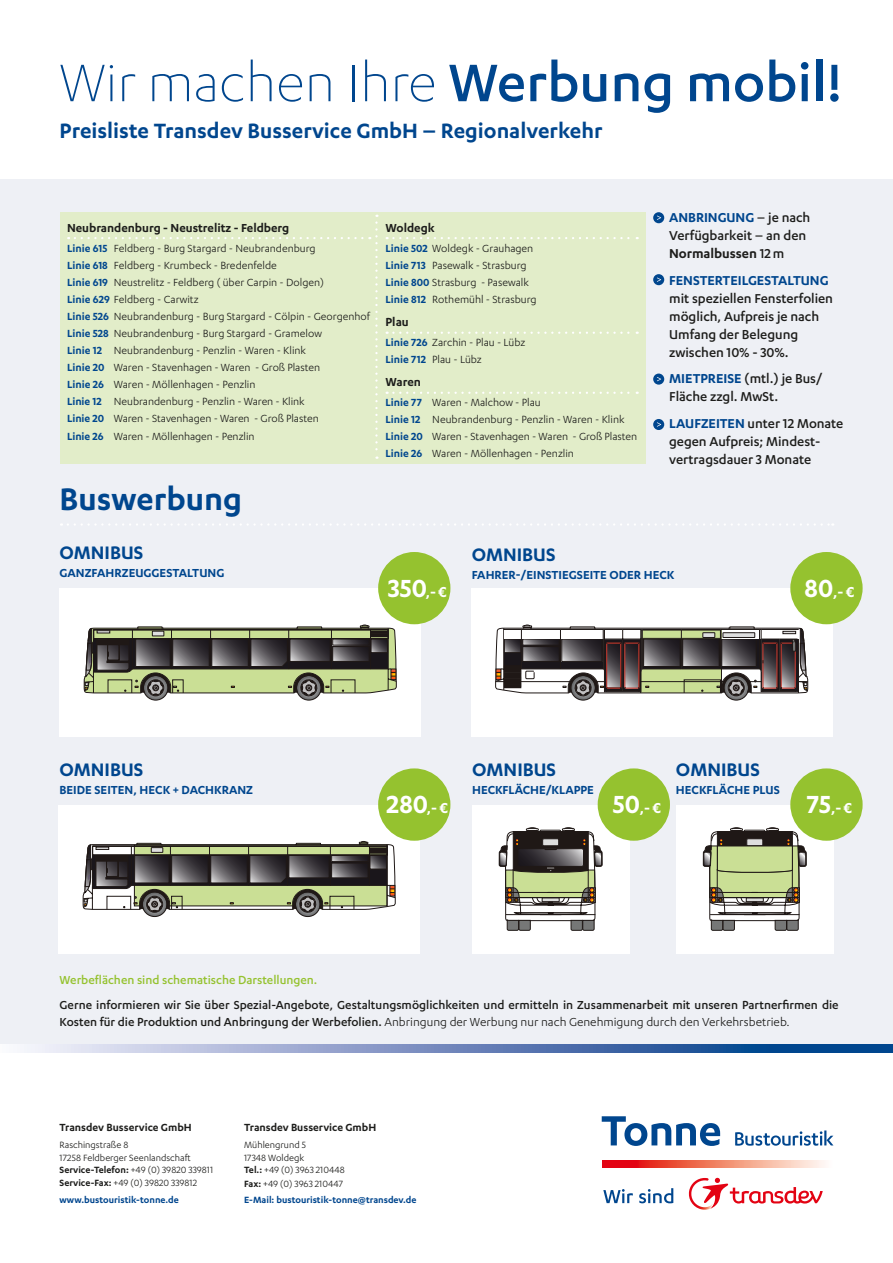
<style>
.page{position:relative;width:893px;height:1263px;background:#fff}
.page>*{position:absolute;margin:0;border:0;box-sizing:border-box;transform-origin:0 0}
.t1{font:300 61.35px "Karbon";color:#00468e}
.t2{font:600 36px "Karbon";color:#00468e}
.t3{font:600 28.8px "Karbon";color:#fff}
.t4{font:600 24px "Karbon";color:#00468e}
.t5{font:600 21px "Karbon";color:#00468e}
.t6{font:600 16.8px "Karbon";color:#fff}
.t7{font:500 15px/18px "Karbon";letter-spacing:-.005em;color:#1d1d1b}
.t8{font:600 15px "Karbon";letter-spacing:-.005em;color:#00468e}
.t9{font:500 13.5px/16.5px "Karbon";color:#1d1d1b}
.t10{font:600 13.5px "Karbon";color:#00468e}
.t11{font:600 13.5px "Karbon";letter-spacing:-.005em;color:#1d1d1b}
.t12{font:500 13.5px "Karbon";color:#95c22f}
.t13{font:12px/17px "Karbon";color:#1d1d1b}
.t14{font:600 12px "Karbon";color:#1d1d1b}
.t15{font:10.5px/12.6px "Karbon";color:#1d1d1b}
.t16{font:600 10.5px "Karbon";color:#00468e}
.s1{font-weight:500}
.s2{font-weight:600;color:#00468e}
.s3{font-weight:600}
.s4{font-size:16.8px}
.s5{font-size:28.8px}
.s6{font-weight:400}
</style>
<div class="page">
<div style="left:0;top:179px;width:893px;height:873px;background:#eef0f5"></div>
<svg style="left:603px;top:1161px;width:222px;height:6px"></svg>
<svg style="left:603px;top:1189px;width:30px;height:14px"></svg>
<svg style="left:639px;top:1188px;width:34px;height:15px"></svg>
<svg style="left:715px;top:1177px;width:108px;height:29px"></svg>
<img style="left:688px;top:1178px;width:27px;height:32px">
<svg style="left:602px;top:1116px;width:118px;height:30px"></svg>
<svg style="left:735px;top:1130px;width:98px;height:16px"></svg>
<svg style="left:0;top:1044px;width:893px;height:8px;background:#718dbd"></svg>
<div style="left:58px;top:804px;width:362px;height:149px;background:#fff"></div>
<svg style="left:142px;top:892px;width:25px;height:24px"></svg>
<div style="left:142px;top:892px;width:25px;height:25px;border:1px solid #1f1816;border-radius:50%"></div>
<svg style="left:295px;top:892px;width:25px;height:24px"></svg>
<div style="left:295px;top:892px;width:25px;height:25px;border:1px solid #1f1816;border-radius:50%"></div>
<svg style="left:83px;top:841px;width:312px;height:72px;background:#828573"></svg>
<hr style="left:151px;top:848px;width:12px;height:4px;background:#dedede">
<div style="left:151px;top:847px;width:12px;height:5px;border:1px solid #1f1816"></div>
<div style="left:378px;top:768px;width:72px;height:73px;background:#95c22f;border-radius:50%"></div>
<div style="left:60px;top:588px;width:361px;height:149px;background:#fff"></div>
<svg style="left:143px;top:675px;width:25px;height:25px"></svg>
<div style="left:143px;top:675px;width:25px;height:25px;border:1px solid #1f1816;border-radius:50%"></div>
<svg style="left:296px;top:675px;width:25px;height:25px"></svg>
<div style="left:296px;top:675px;width:25px;height:25px;border:1px solid #1f1816;border-radius:50%"></div>
<svg style="left:84px;top:625px;width:312px;height:72px;background:#80856c"></svg>
<div style="left:152px;top:631px;width:12px;height:5px;background:#dedede"></div>
<div style="left:152px;top:631px;width:12px;height:5px;border:1px solid #1f1816"></div>
<div style="left:378px;top:552px;width:72px;height:72px;background:#95c22f;border-radius:50%"></div>
<div style="left:472px;top:588px;width:361px;height:149px;background:#fff"></div>
<svg style="left:724px;top:675px;width:24px;height:25px"></svg>
<div style="left:724px;top:675px;width:25px;height:25px;border:1px solid #1f1816;border-radius:50%"></div>
<svg style="left:571px;top:675px;width:24px;height:25px"></svg>
<div style="left:571px;top:675px;width:24px;height:25px;border:1px solid #1f1816;border-radius:50%"></div>
<svg style="left:495px;top:625px;width:313px;height:72px"></svg>
<div style="left:790px;top:552px;width:73px;height:72px;background:#95c22f;border-radius:50%"></div>
<div style="left:472px;top:804px;width:157px;height:149px;background:#fff"></div>
<svg style="left:499px;top:827px;width:103px;height:103px"></svg>
<div style="left:676px;top:804px;width:157px;height:149px;background:#fff"></div>
<svg style="left:703px;top:827px;width:103px;height:103px"></svg>
<div style="left:790px;top:768px;width:73px;height:73px;background:#95c22f;border-radius:50%"></div>
<div style="left:598px;top:768px;width:72px;height:73px;background:#95c22f;border-radius:50%"></div>
<div style="left:60px;top:212px;width:585px;height:252px;background:#e2edc9"></div>
<svg style="left:653px;top:212px;width:11px;height:11px"></svg>
<svg style="left:653px;top:274px;width:11px;height:11px"></svg>
<svg style="left:653px;top:374px;width:11px;height:11px"></svg>
<div style="left:653px;top:419px;width:11px;height:11px;background:#00468e;border-radius:50%"></div>
<svg style="left:657px;top:422px;width:4px;height:5px"></svg>
<svg style="left:68px;top:524px;width:765px;height:2px"></svg>
<svg style="left:387px;top:392px;width:251px;height:2px"></svg>
<svg style="left:387px;top:332px;width:251px;height:2px"></svg>
<svg style="left:387px;top:237px;width:251px;height:2px"></svg>
<svg style="left:75px;top:223px;width:303px;height:236px"></svg>
<h1 class="t1" style="left:60px;top:49px;width:784px">Wir machen Ihre <span class="s1">Werbung mobil!</span></h1>
<h3 class="t4" style="left:60px;top:117px;width:545px">Preisliste Transdev Busservice GmbH – Regionalverkehr</h3>
<p class="t11" style="left:67px;top:220px;width:224px">Neubrandenburg - Neustrelitz - Feldberg</p>
<p class="t13" style="left:67px;top:240px;width:304px"><span class="s2">Linie 615</span> Feldberg - Burg Stargard - Neubrandenburg<br><span class="s2">Linie 618</span> Feldberg - Krumbeck - Bredenfelde<br><span class="s2">Linie 619</span> Neustrelitz - Feldberg ( über Carpin - Dolgen)<br><span class="s2">Linie 629</span> Feldberg - Carwitz<br><span class="s2">Linie 526</span> Neubrandenburg - Burg Stargard - Cölpin - Georgenhof <span class="s2">Linie 528</span> Neubrandenburg - Burg Stargard - Gramelow<br><span class="s2">Linie 12</span> Neubrandenburg - Penzlin - Waren - Klink<br><span class="s2">Linie 20</span> Waren - Stavenhagen - Waren - Groß Plasten<br><span class="s2">Linie 26</span> Waren - Möllenhagen - Penzlin<br><span class="s2">Linie 12</span> Neubrandenburg - Penzlin - Waren - Klink<br><span class="s2">Linie 20</span> Waren - Stavenhagen - Waren - Groß Plasten<br><span class="s2">Linie 26</span> Waren - Möllenhagen - Penzlin</p>
<h2 class="t2" style="left:60px;top:479px;width:184px">Buswerbung</h2>
<h3 class="t5" style="left:60px;top:541px;width:84px">Omnibus</h3>
<p class="t10" style="left:60px;top:565px;width:93px">Ganzfahrzeuggest</p>
<p class="t10" style="left:179px;top:565px;width:46px">altung</p>
<p class="t11" style="left:385px;top:220px;width:51px">Woldegk</p>
<p class="t13" style="left:385px;top:240px;width:153px"><span class="s2">Linie 502</span> Woldegk - Grauhagen<br><span class="s2">Linie 713</span> Pasewalk - Strasburg<br><span class="s2">Linie 800</span> Strasburg - Pasewalk<br><span class="s2">Linie 812</span> Rothemühl - Strasburg</p>
<p class="t11" style="left:385px;top:314px;width:25px">Plau</p>
<p class="t13" style="left:385px;top:334px;width:141px"><span class="s2">Linie 726</span> Zarchin - Plau - Lübz<br><span class="s2">Linie 712</span> Plau - Lübz</p>
<p class="t11" style="left:385px;top:374px;width:37px">Waren</p>
<p class="t13" style="left:385px;top:394px;width:253px"><span class="s2">Linie 77</span> Waren - Malchow - Plau<br><span class="s2">Linie 12</span> Neubrandenburg - Penzlin - Waren - Klink <span class="s2">Linie 20</span> Waren - Stavenhagen - Waren - Groß Plasten <span class="s2">Linie 26</span> Waren - Möllenhagen - Penzlin</p>
<p class="t7" style="left:669px;top:208px;width:143px"><span class="s2">Anbringung</span> – je nach<br>Verfügbarkeit – an den<br><span class="s3">Normalbussen</span> 12 m</p>
<p class="t8" style="left:669px;top:272px;width:33px">Fensterte</p>
<p class="t8" style="left:738px;top:272px;width:19px">ilgest</p>
<p class="t8" style="left:778px;top:272px;width:51px">altung</p>
<p class="t7" style="left:669px;top:289px;width:165px">mit speziellen Fensterfolien möglich, Aufpreis je nach<br>Umfang der Belegung zwischen 10% - 30%.</p>
<p class="t8" style="left:669px;top:370px;width:25px">Mietpre</p>
<p class="t7" style="left:669px;top:369px;width:155px;text-indent:54px"><span class="s2">ise</span> (mtl.) je Bus/<br>Fläche zzgl. MwSt.</p>
<p class="t7" style="left:669px;top:414px;width:176px"><span class="s2">Laufzeiten</span> unter 12 Monate gegen Aufpreis; Mindest&shy;vertragsdauer 3 Monate</p>
<h3 class="t3" style="left:388px;top:572px;width:61px">350<span class="s4">,- €</span></h3>
<h3 class="t5" style="left:472px;top:542px;width:84px">Omnibus</h3>
<p class="t10" style="left:472px;top:567px;width:23px">Fahrer</p>
<p class="t10" style="left:516px;top:567px;width:54px">-/Einstiegse</p>
<p class="t10" style="left:590px;top:567px;width:86px">ite oder Heck</p>
<h3 class="t6" style="left:805px;top:582px;width:51px"><span class="s5">80</span>,- €</h3>
<h3 class="t5" style="left:60px;top:758px;width:84px">Omnibus</h3>
<p class="t10" style="left:60px;top:783px;width:195px">beide Seiten, Heck + Dachkranz</p>
<h3 class="t3" style="left:387px;top:788px;width:63px">280<span class="s4">,- €</span></h3>
<h3 class="t5" style="left:472px;top:757px;width:84px">Omnibus</h3>
<p class="t10" style="left:472px;top:782px;width:109px">Heckfläche/Klappe</p>
<h3 class="t5" style="left:676px;top:757px;width:84px">Omnibus</h3>
<p class="t10" style="left:676px;top:782px;width:105px">Heckfläche Plus</p>
<h3 class="t6" style="left:613px;top:798px;width:50px"><span class="s5">50</span>,- €</h3>
<h3 class="t6" style="left:807px;top:798px;width:47px"><span class="s5">75</span>,- €</h3>
<p class="t12" style="left:60px;top:972px;width:259px">Werbeflächen sind schematische Darstellungen.</p>
<p class="t9" style="left:60px;top:996px;width:781px">Gerne informieren wir Sie über Spezial-Angebote, Gestaltungsmöglichkeiten und ermitteln in Zusammenarbeit mit unseren Partnerfirmen die<br>Kosten für die Produktion und Anbringung der Werbefolien. <span class="s6">Anbringung der Werbung nur nach Genehmigung durch den Verkehrsbetrieb.</span></p>
<p class="t14" style="left:60px;top:1121px;width:134px">Transdev Busservice GmbH</p>
<p class="t15" style="left:60px;top:1138px;width:155px">Raschingstraße 8<br>17258 Feldberger Seenlandschaft<br><span class="s3">Service-Telefon:</span> +49 (0) 39820 339811<br><span class="s3">Service-Fax:</span> +49 (0) 39820 339812</p>
<p class="t16" style="left:60px;top:1194px;width:121px">www.bustouristik-tonne.de</p>
<p class="t14" style="left:244px;top:1121px;width:134px">Transdev Busservice GmbH</p>
<p class="t15" style="left:244px;top:1138px;width:102px">Mühlengrund 5<br>17348 Woldegk<br><span class="s3">Tel.:</span> +49 (0) 3963 210448<br><span class="s3">Fax:</span> +49 (0) 3963 210447</p>
<p class="t16" style="left:244px;top:1194px;width:174px">E-Mail: bustouristik-tonne@transdev.de</p>
</div>
